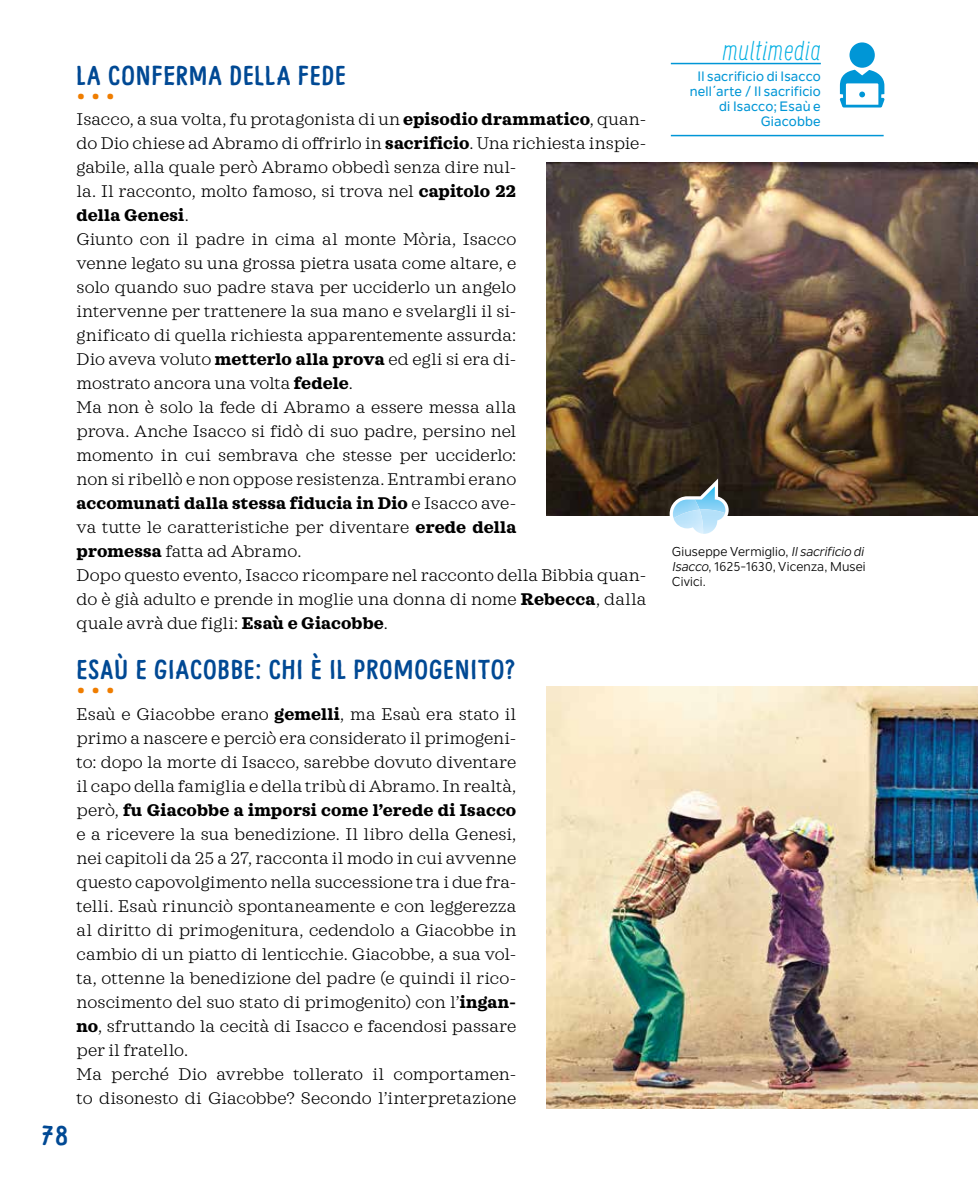
<style>
.page{position:relative;width:978px;height:1191px;background:#fff}
.page>*{position:absolute;margin:0;border:0;box-sizing:border-box;transform-origin:0 0}
.t1{font:700 27px "Supernettcn";letter-spacing:.035em;color:#004994}
.t2{font:italic 300 27px "Supernettcn";letter-spacing:.03em;color:#00aee2}
.t3{font:700 27px "Supernettcn";color:#ef7d00}
.t4{font:300 17.25px/24px "Sagona";color:#000}
.t5{font:500 13.5px/15px "Nolan Next";letter-spacing:.01em;color:#0096d6;text-align:right}
.t6{font:12.75px/15px "Nolan Next";letter-spacing:.01em;color:#000}
.s1{font-weight:800}
.s2{font-style:italic}
</style>
<div class="page">
<img style="left:546px;top:163px;width:432px;height:352px">
<svg style="left:670px;top:478px;width:59px;height:56px"></svg>
<img style="left:673px;top:499px;width:27px;height:29px">
<img style="left:674px;top:509px;width:29px;height:25px">
<img style="left:546px;top:687px;width:432px;height:421px">
<hr style="left:671px;top:63px;width:150px;height:1px;background:#0096d6">
<hr style="left:671px;top:135px;width:213px;height:1px;background:#0096d6">
<svg style="left:840px;top:70px;width:44px;height:37px"></svg>
<div style="left:849px;top:42px;width:26px;height:26px;background:#0096d6;border-radius:50%"></div>
<h1 class="t1" style="left:42px;top:1117px;width:28px">78</h1>
<h1 class="t1" style="left:77px;top:57px;width:271px">LA CONFERMA DELLA FEDE</h1>
<h1 class="t3" style="left:77px;top:78px;width:40px">• • •</h1>
<p class="t4" style="left:77px;top:108px;width:571px">Isacco, a sua volta, fu protagonista di un <span class="s1">episodio drammatico</span>, quan&shy;do Dio chiese ad Abramo di offrirlo in <span class="s1">sacrificio</span>. Una richiesta inspie&shy;gabile, alla quale però Abramo obbedì senza dire nul-<br>la. Il racconto, molto famoso, si trova nel <span class="s1">capitolo 22<br>della Genesi</span>.<br>Giunto con il padre in cima al monte Mòria, Isacco<br>venne legato su una grossa pietra usata come altare, e<br>solo quando suo padre stava per ucciderlo un angelo<br>intervenne per trattenere la sua mano e svelargli il si-<br>gnificato di quella richiesta apparentemente assurda:<br>Dio aveva voluto <span class="s1">metterlo alla prova</span> ed egli si era di-<br>mostrato ancora una volta <span class="s1">fedele</span>.<br>Ma non è solo la fede di Abramo a essere messa alla<br>prova. Anche Isacco si fidò di suo padre, persino nel<br>momento in cui sembrava che stesse per ucciderlo:<br>non si ribellò e non oppose resistenza. Entrambi erano<br><span class="s1">accomunati dalla stessa fiducia in Dio</span> e Isacco ave-<br>va tutte le caratteristiche per diventare <span class="s1">erede della<br>promessa</span> fatta ad Abramo.<br>Dopo questo evento, Isacco ricompare nel racconto della Bibbia quan&shy;do è già adulto e prende in moglie una donna di nome <span class="s1">Rebecca</span>, dalla quale avrà due figli: <span class="s1">Esaù e Giacobbe</span>.</p>
<h1 class="t1" style="left:77px;top:651px;width:440px">ESAÙ E GIACOBBE: CHI È IL PROMOGENITO?</h1>
<h1 class="t3" style="left:77px;top:672px;width:40px">• • •</h1>
<p class="t4" style="left:77px;top:702px;width:441px">Esaù e Giacobbe erano <span class="s1">gemelli</span>, ma Esaù era stato il primo a nascere e perciò era considerato il primogeni&shy;to: dopo la morte di Isacco, sarebbe dovuto diventare il capo della famiglia e della tribù di Abramo. In realtà, però, <span class="s1">fu Giacobbe a imporsi come l’erede di Isacco </span>e a ricevere la sua benedizione. Il libro della Genesi, nei capitoli da 25 a 27, racconta il modo in cui avvenne questo capovolgimento nella successione tra i due fra&shy;telli. Esaù rinunciò spontaneamente e con leggerezza al diritto di primogenitura, cedendolo a Giacobbe in cambio di un piatto di lenticchie. Giacobbe, a sua vol&shy;ta, ottenne la benedizione del padre (e quindi il rico&shy;noscimento del suo stato di primogenito) con l’<span class="s1">ingan&shy;no</span>, sfruttando la cecità di Isacco e facendosi passare per il fratello.<br>Ma perché Dio avrebbe tollerato il comportamen&shy;to disonesto di Giacobbe? Secondo l’interpretazione</p>
<h1 class="t2" style="left:722px;top:32px;width:100px">multimedia</h1>
<p class="t5" style="left:690px;top:69px;width:132px">Il sacrificio di Isacco nell´arte / Il sacrificio di Isacco; Esaù e<br>Giacobbe</p>
<p class="t6" style="left:672px;top:544px;width:195px">Giuseppe Vermiglio, <span class="s2">Il sacrificio di<br>Isacco</span>, 1625-1630, Vicenza, Musei<br>Civici.</p>
</div>
